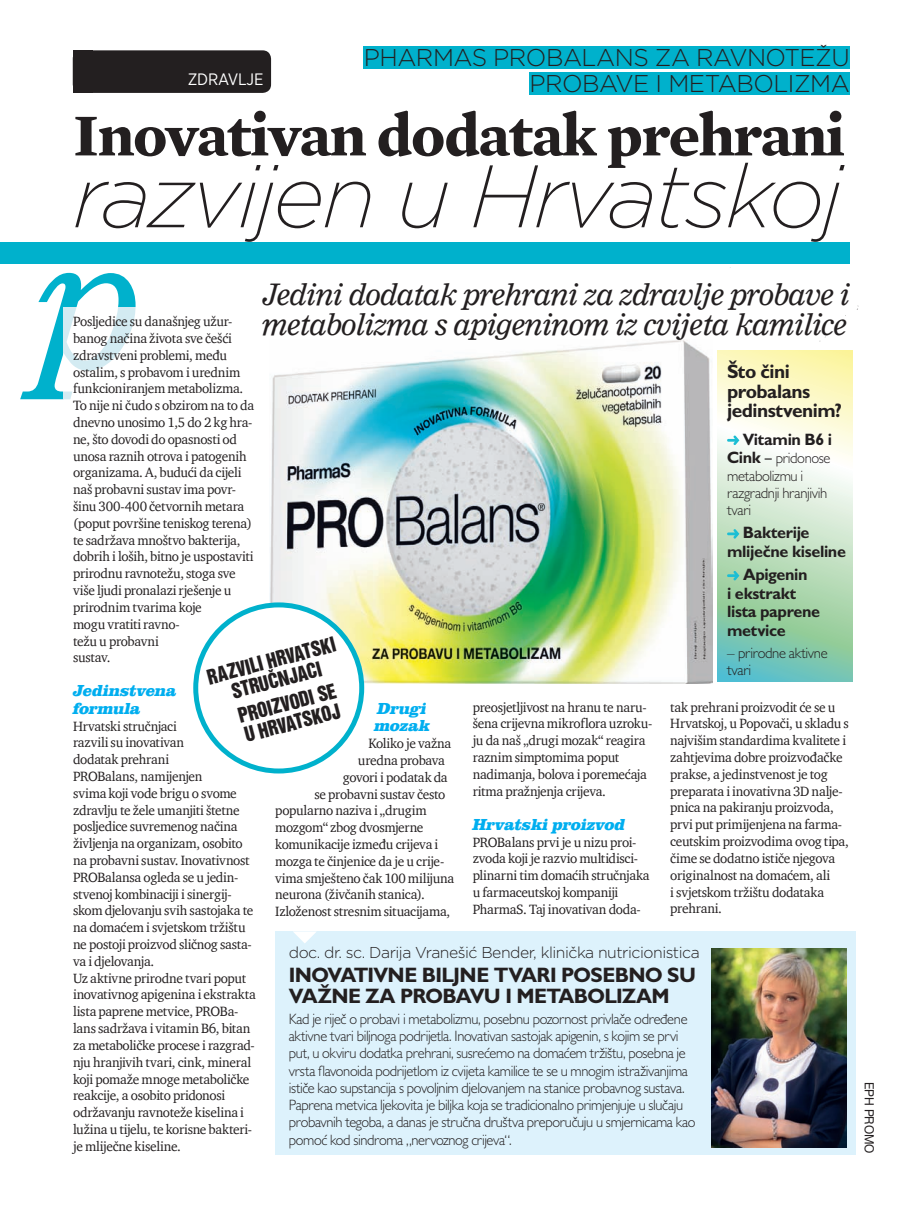
<style>
.page{position:relative;width:910px;height:1217px;background:#fff}
.page>*{position:absolute;margin:0;border:0;box-sizing:border-box;transform-origin:0 0}
.t1{font:175.65px "Clarion MT Italic";color:#00b1cc}
.t2{font:italic 200 88.35px "Gotham";letter-spacing:-.03em;color:#231f20}
.t3{font:700 60.45px "Mercury Text G1";letter-spacing:-.02em;color:#231f20}
.t4{font:28.5px/30.6px "Clarion MT Italic";letter-spacing:-.02em;color:#231f20}
.t5{font:300 24.15px/26px "Gotham";letter-spacing:-.02em;color:#231f20;text-align:right}
.t6{font:700 21px/21px "Gill Sans MT Pro";letter-spacing:-.03em;color:#231f20}
.t7{font:700 19.5px/19.5px "Gill Sans MT Pro";letter-spacing:-.03em;color:#231f20}
.t8{font:19.05px/20.1px "Helvetica Inserat";color:#231f20;text-align:center;scale:.95 1}
.t9{font:700 16.5px/18.8px "Gill Sans MT Pro";letter-spacing:-.025em;color:#231f20}
.t10{font:italic 700 expanded 16.5px/17.2px "URW Clarendon TOT";letter-spacing:-.005em;color:#00aeef}
.t11{font:16.5px "Gotham Narrow";letter-spacing:-.01em;color:#fff}
.t12{font:300 15.75px "Gotham";letter-spacing:-.03em;color:#231f20}
.t13{font:300 15px/17.2px "Gill Sans MT Pro";letter-spacing:-.025em;color:#231f20}
.t14{font:13.8px/16.8px "Charter HR";letter-spacing:-.02em;color:#231f20}
.t15{font:12.75px "Helvetica Neue LT Pro";letter-spacing:-.005em;color:#231f20;scale:.95 1}
.s1{font-weight:700;font-size:16.5px}
.s2{font-family:"Helvetica Neue LT Pro";font-weight:400;font-size:14.25px}
</style>
<div class="page">
<img style="left:270px;top:340px;width:442px;height:343px">
<div style="left:364px;top:46px;width:486px;height:22px;background:#00b1cc"></div>
<div style="left:529px;top:72px;width:321px;height:22px;background:#00b1cc"></div>
<svg style="left:718px;top:350px;width:135px;height:331px;background:#cae5c7"></svg>
<div style="left:73px;top:50px;width:198px;height:43px;background:#231f20;border-radius:9px"></div>
<div style="left:73px;top:50px;width:19px;height:43px;background:#231f20"></div>
<div style="left:0;top:242px;width:850px;height:22px;background:#00b1cc"></div>
<div style="left:275px;top:931px;width:581px;height:223px;background:#ddf2fc"></div>
<svg style="left:293px;top:931px;width:23px;height:12px"></svg>
<svg style="left:727px;top:435px;width:12px;height:10px"></svg>
<svg style="left:727px;top:529px;width:12px;height:9px"></svg>
<svg style="left:727px;top:571px;width:12px;height:9px"></svg>
<svg style="left:193px;top:602px;width:171px;height:171px"></svg>
<img style="left:712px;top:948px;width:135px;height:199px">
<h3 class="t5" style="left:364px;top:44px;width:488px">PHARMAS PROBALANS ZA RAVNOTEŽU<br>PROBAVE I METABOLIZMA</h3>
<h3 class="t3" style="left:73px;top:89px;width:773px">Inovativan dodatak prehrani</h3>
<p class="t11" style="left:188px;top:68px;width:77px">ZDRAVLJE</p>
<h2 class="t2" style="left:73px;top:141px;width:771px">razvijen u Hrvatskoj</h2>
<h1 class="t1" style="left:35px;top:201px;width:106px">p</h1>
<h3 class="t4" style="left:262px;top:279px;width:589px">Jedini dodatak prehrani za zdravlje probave i metabolizma s apigeninom iz cvijeta kamilice</h3>
<p class="t14" style="left:73px;top:312px;width:183px">Posljedice su današnjeg užur&shy;banog načina života sve češći zdravstveni problemi, među ostalim, s probavom i urednim funkcioniranjem metabolizma.<br>To nije ni čudo s obzirom na to da dnevno unosimo 1,5 do 2 kg hra&shy;ne, što dovodi do opasnosti od unosa raznih otrova i patogenih organizama. A, budući da cijeli naš probavni sustav ima povr&shy;šinu 300-400 četvornih metara (poput površine teniskog terena) te sadržava mnoštvo bakterija, dobrih i loših, bitno je uspostaviti prirodnu ravnotežu, stoga sve više ljudi pronalazi rješenje u prirodnim tvarima koje<br>mogu vratiti ravno-<br>težu u probavni<br>sustav.</p>
<p class="t10" style="left:73px;top:682px;width:105px">Jedinstvena formula</p>
<p class="t14" style="left:73px;top:717px;width:184px">Hrvatski stručnjaci<br>razvili su inovativan<br>dodatak prehrani<br>PROBalans, namijenjen<br>svima koji vode brigu o svome zdravlju te žele umanjiti štetne posljedice suvremenog načina življenja na organizam, osobito na probavni sustav. Inovativnost<br>PROBalansa ogleda se u jedin&shy;stvenoj kombinaciji i sinergij&shy;skom djelovanju svih sastojaka te na domaćem i svjetskom tržištu ne postoji proizvod sličnog sasta&shy;va i djelovanja.<br>Uz aktivne prirodne tvari poput inovativnog apigenina i ekstrakta lista paprene metvice, PROBa&shy;lans sadržava i vitamin B6, bitan za metaboličke procese i razgrad&shy;nju hranjivih tvari, cink, mineral koji pomaže mnoge metaboličke reakcije, a osobito pridonosi održavanju ravnoteže kiselina i lužina u tijelu, te korisne bakteri&shy;je mliječne kiseline.</p>
<h3 class="t7" style="left:727px;top:361px;width:116px">Što čini probalans jedinstvenim?</h3>
<p class="t9" style="left:743px;top:429px;width:91px">Vitamin B6 i</p>
<p class="t13" style="left:727px;top:449px;width:105px"><span class="s1">Cink</span> <span class="s2">–</span> pridonose metabolizmu i razgradnji hranjivih tvari</p>
<p class="t9" style="left:727px;top:522px;width:121px;text-indent:16px">Bakterije mliječne kiseline</p>
<p class="t9" style="left:727px;top:564px;width:95px;text-indent:16px">Apigenin<br>i ekstrakt lista paprene metvice</p>
<p class="t13" style="left:727px;top:643px;width:102px">– prirodne aktivne tvari</p>
<h3 class="t8" style="left:205px;top:668px;width:140px;rotate:-15deg">RAZVILI HRVATSKI<br>STRUČNJACI</h3>
<h3 class="t8" style="left:236px;top:706px;width:108px;text-align:left;rotate:-15deg">PROIZVODI SE<br>U HRVATSKOJ</h3>
<p class="t14" style="left:473px;top:698px;width:181px">preosjetljivost na hranu te naru&shy;šena crijevna mikroflora uzroku&shy;ju da naš „drugi mozak“ reagira raznim simptomima poput nadimanja, bolova i poremećaja ritma pražnjenja crijeva.</p>
<p class="t10" style="left:473px;top:815px;width:154px">Hrvatski proizvod</p>
<p class="t14" style="left:473px;top:833px;width:178px">PROBalans prvi je u nizu proi&shy;zvoda koji je razvio multidisci&shy;plinarni tim domaćih stručnjaka u farmaceutskoj kompaniji<br>PharmaS. Taj inovativan doda-</p>
<p class="t14" style="left:670px;top:698px;width:180px">tak prehrani proizvodit će se u<br>Hrvatskoj, u Popovači, u skladu s najvišim standardima kvalitete i zahtjevima dobre proizvođačke prakse, a jedinstvenost je tog preparata i inovativna 3D nalje&shy;pnica na pakiranju proizvoda, prvi put primijenjena na farma&shy;ceutskim proizvodima ovog tipa, čime se dodatno ističe njegova originalnost na domaćem, ali<br>i svjetskom tržištu dodataka prehrani.</p>
<p class="t10" style="left:374px;top:700px;width:57px">Drugi mozak</p>
<p class="t14" style="left:368px;top:734px;width:84px">Koliko je važna</p>
<p class="t14" style="left:358px;top:751px;width:89px">uredna probava</p>
<p class="t14" style="left:343px;top:768px;width:106px">govori i podatak da</p>
<p class="t14" style="left:314px;top:785px;width:132px">se probavni sustav često</p>
<p class="t14" style="left:275px;top:801px;width:153px">popularno naziva i „drugim</p>
<p class="t14" style="left:275px;top:818px;width:150px">mozgom“ zbog dvosmjerne</p>
<p class="t14" style="left:275px;top:835px;width:165px">komunikacije između crijeva i</p>
<p class="t14" style="left:275px;top:852px;width:171px">mozga te činjenice da je u crije-</p>
<p class="t14" style="left:275px;top:868px;width:181px">vima smješteno čak 100 milijuna</p>
<p class="t14" style="left:275px;top:885px;width:151px">neurona (živčanih stanica).</p>
<p class="t14" style="left:275px;top:902px;width:177px">Izloženost stresnim situacijama,</p>
<p class="t12" style="left:289px;top:941px;width:413px">doc. dr. sc. Darija Vranešić Bender, klinička nutricionistica</p>
<h3 class="t6" style="left:289px;top:963px;width:409px">INOVATIVNE BILJNE TVARI POSEBNO SU<br>VAŽNE ZA PROBAVU I METABOLIZAM</h3>
<p class="t13" style="left:289px;top:1009px;width:408px">Kad je riječ o probavi i metabolizmu, posebnu pozornost privlače određene aktivne tvari biljnoga podrijetla. Inovativan sastojak apigenin, s kojim se prvi put, u okviru dodatka prehrani, susrećemo na domaćem tržištu, posebna je vrsta flavonoida podrijetlom iz cvijeta kamilice te se u mnogim istraživanjima ističe kao supstancija s povoljnim djelovanjem na stanice probavnog sustava.<br>Paprena metvica ljekovita je biljka koja se tradicionalno primjenjuje u slučaju probavnih tegoba, a danas je stručna društva preporučuju u smjernicama kao pomoć kod sindroma „nervoznog crijeva“.</p>
<p class="t15" style="left:877px;top:1081px;width:77px;rotate:90deg">EPH PROMO</p>
</div>
